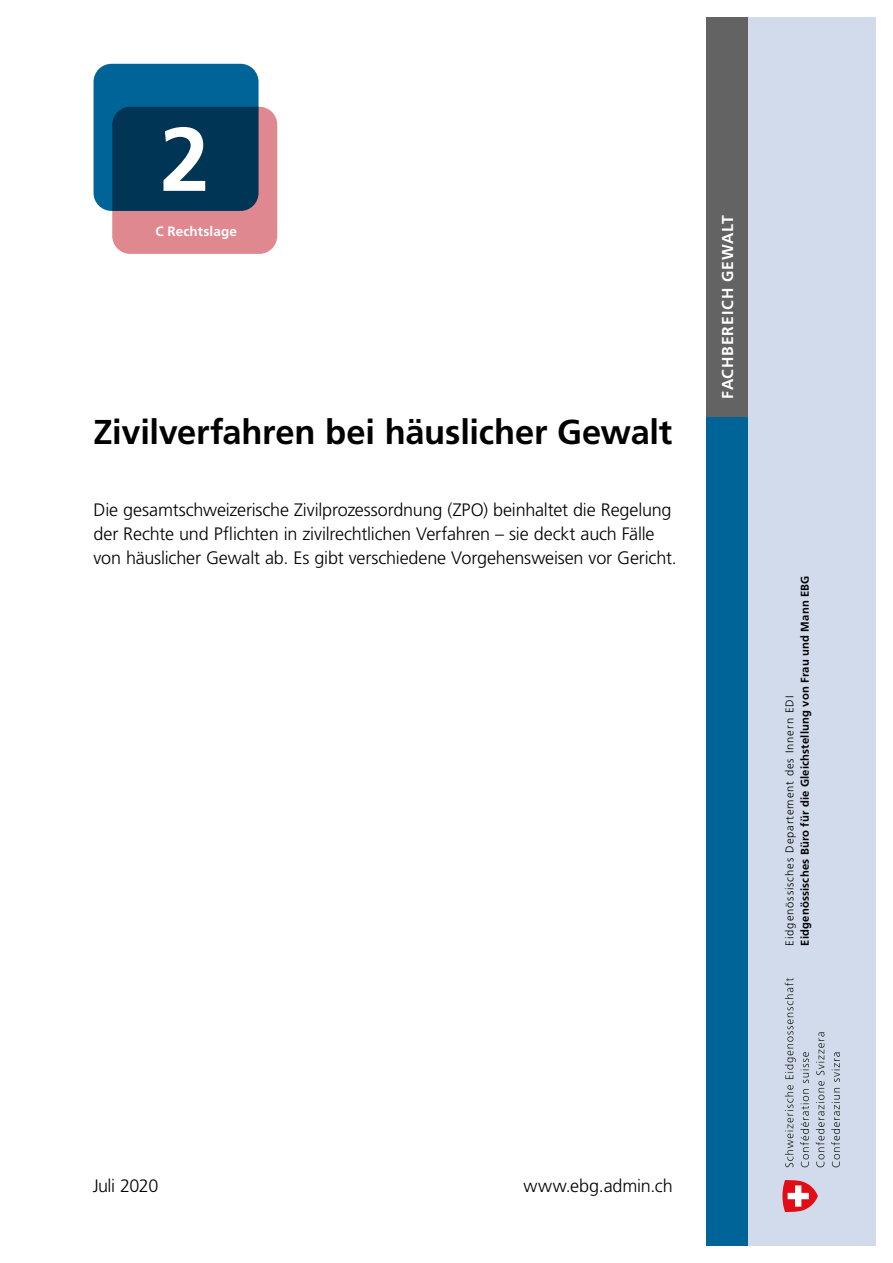
<style>
.page{position:relative;width:893px;height:1263px;background:#fff}
.page>*{position:absolute;margin:0;border:0;box-sizing:border-box;transform-origin:0 0}
.t1{font:700 90px "Frutiger";color:#fff}
.Titel_Dokument{font:700 34.5px "Frutiger";letter-spacing:-.01em;color:#000}
.Einleitungstext{font:300 18px/24px "Frutiger";letter-spacing:-.01em;color:#000}
.Einleitungstext-2{font:300 18px "Frutiger";letter-spacing:-.03em;color:#000}
.t2{font:700 15.75px "Frutiger";letter-spacing:.06em;color:#fff}
.t3{font:700 13.5px "Frutiger";letter-spacing:.01em;color:#fff}
.t4{font:700 11.25px "Frutiger";letter-spacing:.015em;color:#000}
.t5{font:300 11.25px "Frutiger";letter-spacing:.08em;color:#000}
</style>
<div class="page">
<div style="left:706px;top:416px;width:42px;height:830px;background:#006499"></div>
<div style="left:706px;top:17px;width:42px;height:400px;background:#646363"></div>
<div style="left:748px;top:17px;width:128px;height:1229px;background:#d2dbeb"></div>
<div style="left:112px;top:107px;width:165px;height:147px;background:#df888f;border-radius:18px"></div>
<svg style="left:94px;top:64px;width:165px;height:147px;fill:#003555"></svg>
<svg style="left:785px;top:978px;width:24px;height:189px"></svg>
<svg style="left:816px;top:1081px;width:8px;height:86px"></svg>
<svg style="left:816px;top:1032px;width:8px;height:43px"></svg>
<svg style="left:831px;top:1088px;width:9px;height:79px"></svg>
<svg style="left:832px;top:1052px;width:8px;height:30px"></svg>
<svg style="left:782px;top:1180px;width:36px;height:32px"></svg>
<h1 class="t1" style="left:160px;top:107px;width:52px">2</h1>
<p class="t3" style="left:155px;top:224px;width:83px">C Rechtslage</p>
<h1 class="Titel_Dokument" style="left:94px;top:411px;width:580px">Zivilverfahren bei häuslicher Gewalt</h1>
<p class="Einleitungstext" style="left:94px;top:497px;width:585px">Die gesamtschweizerische Zivilprozessordnung (ZPO) beinhaltet die Regelung der Rechte und Pflichten in zivilrechtlichen Verfahren – sie deckt auch Fälle von häuslicher Gewalt ab. Es gibt verschiedene Vorgehensweisen vor Gericht.</p>
<p class="t2" style="left:718px;top:399px;width:185px;rotate:-90deg">FACHBEREICH GEWALT</p>
<p class="t4" style="left:798px;top:945px;width:372px;rotate:-90deg">Eidgenössisches Büro für die Gleichstellung von Frau und Mann EBG</p>
<p class="t5" style="left:783px;top:945px;width:251px;rotate:-90deg">Eidgenössisches Departement des Innern EDI</p>
<p class="Einleitungstext-2" style="left:93px;top:1176px;width:67px">Juli 2020</p>
<p class="Einleitungstext" style="left:523px;top:1174px;width:151px">www.ebg.admin.ch</p>
</div>
